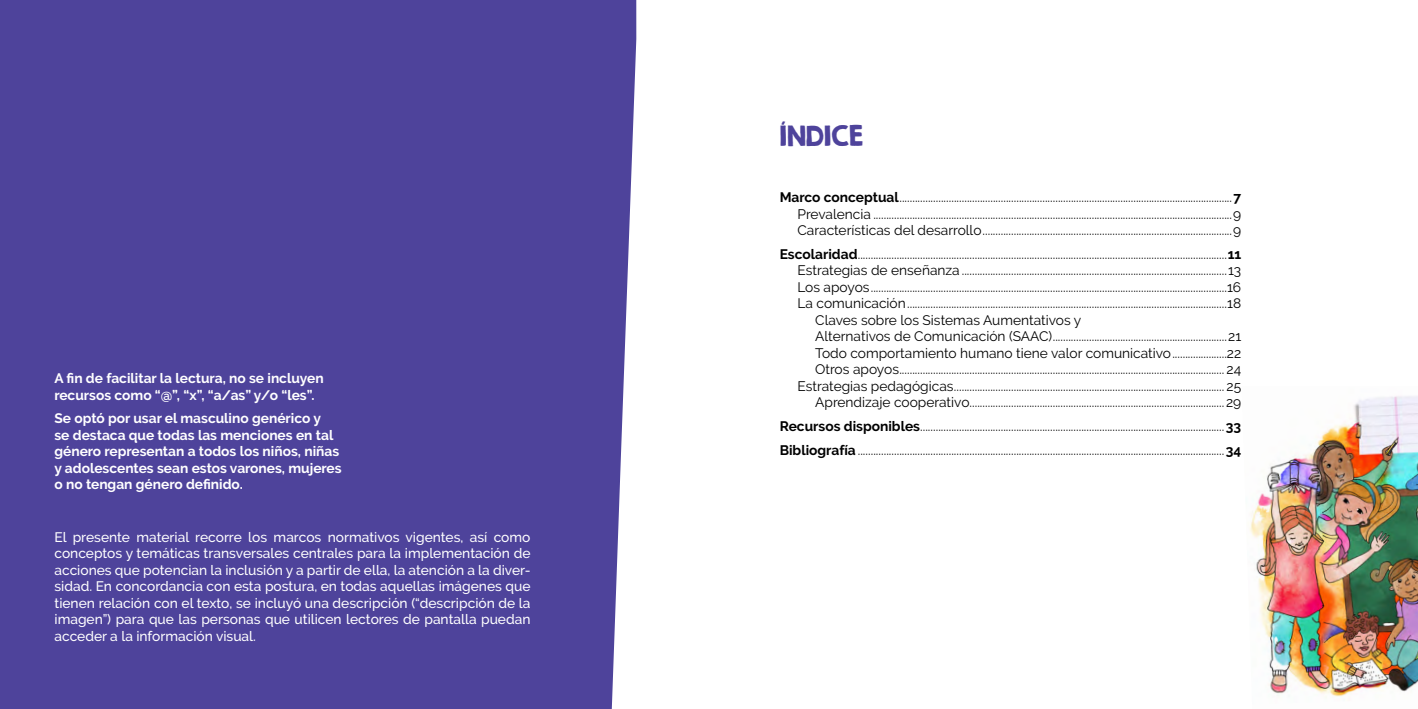
<style>
.page{position:relative;width:1418px;height:709px;background:#fff}
.page>*{position:absolute;margin:0;border:0;box-sizing:border-box;transform-origin:0 0}
.t1{font:25px "KG Second Chances Solid";color:#4e439b}
.t2{font:13.75px/16.5px "Raleway";color:#000;text-align:justify}
.t3{font:500 13.75px/16.5px "Raleway";color:#fff;text-align:justify}
.t4{font:700 13.75px/16.5px "Raleway";color:#fff}
.s1{font-weight:700}
</style>
<div class="page">
<img style="left:1250px;top:396px;width:167px;height:301px">
<div style="left:0;top:0;width:636px;height:709px;background:#4e439b"></div>
<p class="t4" style="left:54px;top:370px;width:271px">A fin de facilitar la lectura, no se incluyen recursos como “@”, “x”, “a/as” y/o “les”.</p>
<p class="t4" style="left:54px;top:410px;width:289px">Se optó por usar el masculino genérico y<br>se destaca que todas las menciones en tal género representan a todos los niños, niñas y adolescentes sean estos varones, mujeres o no tengan género definido.</p>
<p class="t3" style="left:54px;top:528px;width:477px">El presente material recorre los marcos normativos vigentes, así como conceptos y temáticas transversales centrales para la implementación de acciones que potencian la inclusión y a partir de ella, la atención a la diver&shy;sidad. En concordancia con esta postura, en todas aquellas imágenes que tienen relación con el texto, se incluyó una descripción (“descripción de la imagen”) para que las personas que utilicen lectores de pantalla puedan acceder a la información visual.</p>
<h1 class="t1" style="left:779px;top:119px;width:85px">ÍNDICE</h1>
<p class="t2" style="left:797px;top:189px;width:445px;text-indent:-18px"><span class="s1">Marco conceptual</span>................................................................................................................................<span class="s1">7<br></span>Prevalencia ..........................................................................................................................................9<br>Características del desarrollo................................................................................................9</p>
<p class="t2" style="left:779px;top:246px;width:463px"><span class="s1">Escolaridad</span>..............................................................................................................................................<span class="s1">11</span></p>
<p class="t2" style="left:797px;top:262px;width:445px">Estrategias de enseñanza ......................................................................................................13</p>
<p class="t2" style="left:797px;top:279px;width:445px">Los apoyos.........................................................................................................................................16</p>
<p class="t2" style="left:797px;top:295px;width:445px">La comunicación...........................................................................................................................18</p>
<p class="t2" style="left:815px;top:312px;width:267px">Claves sobre los Sistemas Aumentativos y</p>
<p class="t2" style="left:815px;top:328px;width:427px">Alternativos de Comunicación (SAAC)...................................................................21</p>
<p class="t2" style="left:815px;top:345px;width:427px">Todo comportamiento humano tiene valor comunicativo.....................22</p>
<p class="t2" style="left:815px;top:361px;width:427px">Otros apoyos............................................................................................................................. 24</p>
<p class="t2" style="left:797px;top:378px;width:445px">Estrategias pedagógicas........................................................................................................ 25</p>
<p class="t2" style="left:815px;top:394px;width:427px">Aprendizaje cooperativo..................................................................................................29</p>
<p class="t2" style="left:779px;top:414px;width:463px;line-height:23.6px"><span class="s1">Recursos disponibles</span>.....................................................................................................................<span class="s1">33<br>Bibliografía</span>.............................................................................................................................................<span class="s1">34</span></p>
</div>
